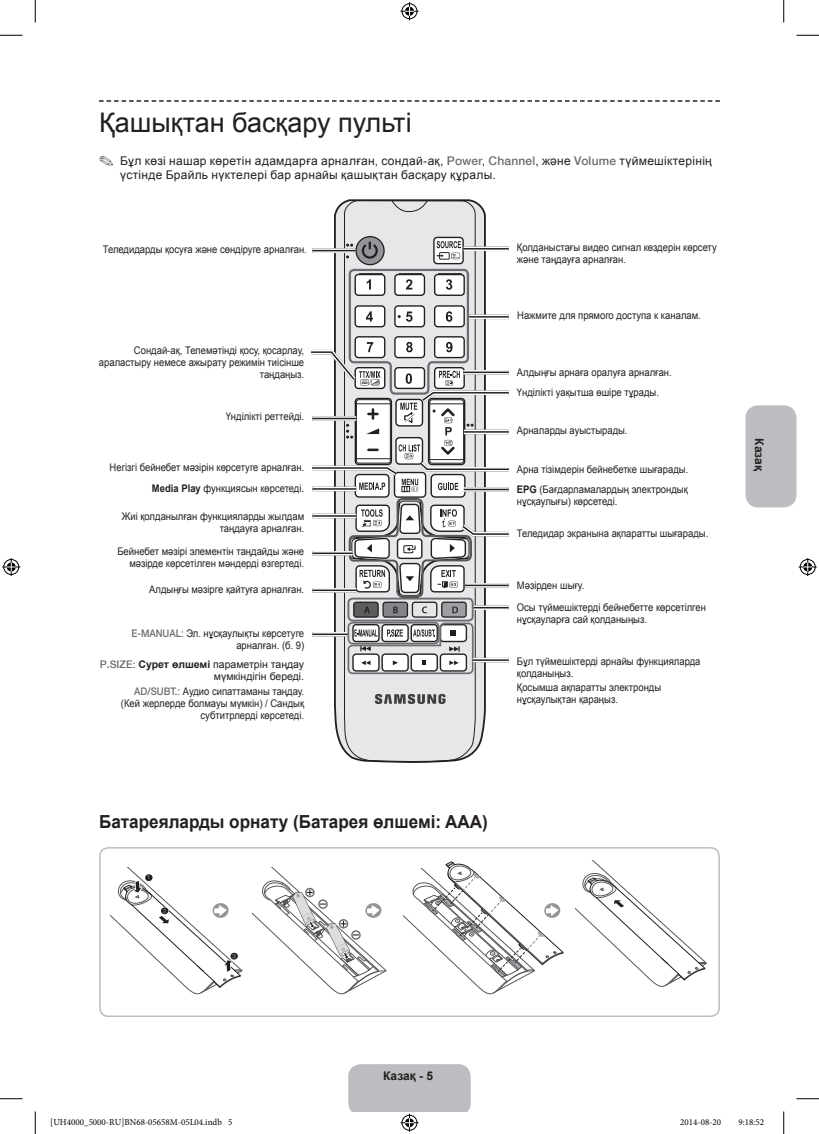
<style>
.page{position:relative;width:819px;height:1134px;background:#fff}
.page>*{position:absolute;margin:0;border:0;box-sizing:border-box;transform-origin:0 0}
.t1{font:27px "Arial";color:#231f20}
.t2{font:700 18px "Arial";color:#231f20;scale:.95 1}
.t3{font:12px/14.4px "Arial";letter-spacing:.025em;color:#231f20}
.t4{font:700 12px "Arial";letter-spacing:.005em;color:#231f20}
.t5{font:10.5px/12px "Arial";color:#231f20;scale:.9 1}
.t6{font:10.5px/12.6px "Arial";color:#231f20;text-align:right}
.t7{font:9px "Minion Pro";color:#000}
.s1{font-family:"Helvetica Neue LTCYR";font-weight:500;color:#6c6d70}
.s2{font-weight:700}
.s3{font-family:"Helvetica Neue LT Pro";font-weight:500;color:#6c6d70}
.s4{font-family:"Helvetica Neue LT Pro";font-weight:300}
</style>
<div class="page">
<div style="left:745px;top:405px;width:51px;height:102px;background:#bcbdc0;border-radius:13px"></div>
<svg style="left:99px;top:100px;width:621px;height:2px"></svg>
<svg style="left:252px;top:867px;width:135px;height:127px"></svg>
<svg style="left:576px;top:860px;width:131px;height:127px"></svg>
<svg style="left:403px;top:861px;width:160px;height:133px"></svg>
<div style="left:99px;top:847px;width:621px;height:170px;border:2px solid #bcbdc0;border-radius:9px"></div>
<svg style="left:334px;top:201px;width:152px;height:562px;background:#c3c3c5"></svg>
<svg style="left:342px;top:199px;width:134px;height:563px;background:#dadbdd"></svg>
<div style="left:354px;top:602px;width:24px;height:15px;background:#5d5d60;border-radius:3px"></div>
<div style="left:353px;top:601px;width:26px;height:16px;border:1px solid #231f20;border-radius:3px"></div>
<div style="left:383px;top:602px;width:24px;height:15px;background:#838588;border-radius:3px"></div>
<div style="left:382px;top:601px;width:26px;height:16px;border:1px solid #231f20;border-radius:3px"></div>
<div style="left:412px;top:602px;width:25px;height:15px;background:#e4e5e7;border-radius:3px"></div>
<div style="left:412px;top:601px;width:25px;height:16px;border:1px solid #231f20;border-radius:3px"></div>
<div style="left:442px;top:602px;width:24px;height:15px;background:#9e9fa3;border-radius:3px"></div>
<div style="left:441px;top:601px;width:26px;height:16px;border:1px solid #231f20;border-radius:3px"></div>
<svg style="left:375px;top:693px;width:70px;height:11px"></svg>
<div style="left:434px;top:237px;width:29px;height:27px;background:#fff;border-radius:3px"></div>
<div style="left:433px;top:237px;width:31px;height:27px;border:1px solid #231f20;border-radius:3px"></div>
<svg style="left:364px;top:606px;width:6px;height:7px"></svg>
<svg style="left:393px;top:606px;width:5px;height:7px"></svg>
<svg style="left:422px;top:606px;width:5px;height:7px"></svg>
<svg style="left:452px;top:606px;width:6px;height:7px"></svg>
<svg style="left:346px;top:244px;width:7px;height:14px"></svg>
<svg style="left:356px;top:237px;width:28px;height:28px"></svg>
<div style="left:355px;top:236px;width:30px;height:29px;border:1px solid #231f20;border-radius:50%"></div>
<svg style="left:361px;top:242px;width:18px;height:18px"></svg>
<svg style="left:437px;top:241px;width:24px;height:18px"></svg>
<div style="left:439px;top:252px;width:11px;height:7px;border:1px solid #231f20"></div>
<div style="left:347px;top:597px;width:127px;height:24px;border:2px solid #6c6d70;border-radius:4px"></div>
<svg style="left:347px;top:621px;width:127px;height:54px"></svg>
<div style="left:463px;top:246px;width:46px;height:5px;background:#2c2829"></div>
<hr style="left:463px;top:249px;width:46px;height:2px;background:#fff">
<hr style="left:463px;top:246px;width:46px;height:2px;background:#fff">
<svg style="left:473px;top:659px;width:36px;height:2px"></svg>
<hr style="left:473px;top:661px;width:36px;height:1px;background:#fff">
<hr style="left:473px;top:658px;width:36px;height:1px;background:#fff">
<div style="left:473px;top:605px;width:36px;height:5px;background:#231f20"></div>
<hr style="left:473px;top:608px;width:36px;height:2px;background:#fff">
<hr style="left:473px;top:605px;width:36px;height:2px;background:#fff">
<div style="left:312px;top:248px;width:43px;height:5px;background:#231f20"></div>
<hr style="left:312px;top:251px;width:43px;height:2px;background:#fff">
<hr style="left:312px;top:248px;width:43px;height:2px;background:#fff">
<svg style="left:312px;top:633px;width:36px;height:2px"></svg>
<hr style="left:312px;top:635px;width:36px;height:1px;background:#fff">
<hr style="left:312px;top:632px;width:36px;height:1px;background:#fff">
<div style="left:348px;top:622px;width:91px;height:22px;border:2px solid #6c6d70;border-radius:4px"></div>
<svg style="left:311px;top:268px;width:198px;height:330px"></svg>
<svg style="left:0;top:35px;width:22px;height:1px"></svg>
<svg style="left:796px;top:35px;width:23px;height:1px"></svg>
<svg style="left:0;top:1098px;width:22px;height:1px"></svg>
<svg style="left:796px;top:1098px;width:23px;height:1px"></svg>
<svg style="left:35px;top:0;width:1px;height:22px"></svg>
<svg style="left:35px;top:1111px;width:1px;height:23px"></svg>
<svg style="left:783px;top:0;width:1px;height:22px"></svg>
<svg style="left:783px;top:1111px;width:1px;height:23px"></svg>
<svg style="left:400px;top:2px;width:18px;height:18px"></svg>
<svg style="left:348px;top:1064px;width:123px;height:67px"></svg>
<svg style="left:2px;top:558px;width:18px;height:18px"></svg>
<svg style="left:799px;top:558px;width:18px;height:18px"></svg>
<svg style="left:111px;top:867px;width:131px;height:127px"></svg>
<h1 class="t1" style="left:99px;top:104px;width:314px">Қашықтан басқару пульті</h1>
<p class="t3" style="left:120px;top:154px;width:593px;text-indent:-21px">✎ Бұл көзі нашар көретін адамдарға арналған, сондай-ақ, <span class="s1">Power</span>, <span class="s1">Channel</span>, және <span class="s1">Volume</span> түймешіктерінің үстінде Брайль нүктелері бар арнайы қашықтан басқару құралы.</p>
<p class="t5" style="left:103px;top:244px;width:228px">Теледидарды қосуға және сөндіруге арналған.</p>
<p class="t5" style="left:517px;top:242px;width:224px">Қолданыстағы видео сигнал көздерін көрсету және таңдауға арналған.</p>
<p class="t5" style="left:99px;top:345px;width:230px;text-align:right">Сондай-ақ, Телемәтінді қосу, қосарлау, араластыру немесе ажырату режимін тиісінше таңдаңыз.</p>
<p class="t5" style="left:226px;top:411px;width:89px">Үнділікті реттейді.</p>
<p class="t5" style="left:110px;top:462px;width:218px">Негізгі бейнебет мәзірін көрсетуге арналған.</p>
<p class="t5" style="left:122px;top:510px;width:204px;text-align:right">Жиі қолданылған функцияларды жылдам таңдауға арналған.</p>
<p class="t5" style="left:152px;top:482px;width:171px"><span class="s2">Media Play</span> функциясын көрсетеді.</p>
<p class="t5" style="left:117px;top:545px;width:209px;text-align:right">Бейнебет мәзірі элементін таңдайды және мәзірде көрсетілген мәндерді өзгертеді.</p>
<p class="t5" style="left:149px;top:583px;width:174px">Алдыңғы мәзірге қайтуға арналған.</p>
<p class="t5" style="left:131px;top:627px;width:194px;text-align:right"><span class="s3">E-MANUAL</span>: Эл. нұсқаулықты көрсетуге арналған. (б. 9)</p>
<p class="t6" style="left:100px;top:658px;width:206px"><span class="s1">P.SIZE</span><span class="s4">:</span> <span class="s2">Сурет өлшемі</span> параметрін таңдау мүмкіндігін береді.</p>
<p class="t5" style="left:121px;top:685px;width:205px;text-align:right"><span class="s3">AD/SUBT.</span>: Аудио сипаттаманы таңдау. (Кей жерлерде болмауы мүмкін) / Сандық субтитрлерді көрсетеді.</p>
<p class="t5" style="left:517px;top:310px;width:206px">Нажмите для прямого доступа к каналам.</p>
<p class="t5" style="left:517px;top:362px;width:174px;line-height:20.1px">Алдыңғы арнаға оралуға арналған.<br>Үнділікті уақытша өшіре тұрады.</p>
<p class="t5" style="left:517px;top:424px;width:125px">Арналарды ауыстырады.</p>
<p class="t5" style="left:517px;top:459px;width:192px;line-height:20.4px">Арна тізімдерін бейнебетке шығарады.<br><span class="s2">EPG</span> (Бағдарламалардың электрондық</p>
<p class="t5" style="left:517px;top:495px;width:113px">нұсқаулығы) көрсетеді.</p>
<p class="t5" style="left:517px;top:528px;width:214px">Теледидар экранына ақпаратты шығарады.</p>
<p class="t5" style="left:517px;top:579px;width:76px">Мәзірден шығу.</p>
<p class="t5" style="left:517px;top:601px;width:212px">Осы түймешіктерді бейнебетте көрсетілген нұсқауларға сай қолданыңыз.</p>
<p class="t5" style="left:517px;top:655px;width:206px">Бұл түймешіктерді арнайы функцияларда қолданыңыз.</p>
<p class="t5" style="left:517px;top:681px;width:162px">Қосымша ақпаратты электронды нұсқаулықтан қараңыз.</p>
<h2 class="t2" style="left:99px;top:810px;width:411px">Батареяларды орнату (Батарея өлшемі: AAA)</h2>
<p class="t4" style="left:767px;top:438px;width:34px;rotate:90deg">Казақ</p>
<p class="t4" style="left:383px;top:1067px;width:52px">Казақ - 5</p>
<p class="t7" style="left:50px;top:1116px;width:184px">[UH4000_5000-RU]BN68-05658M-05L04.indb 5</p>
<p class="t7" style="left:680px;top:1116px;width:42px">2014-08-20</p>
<p class="t7" style="left:738px;top:1116px;width:27px">9:18:52</p>
</div>
